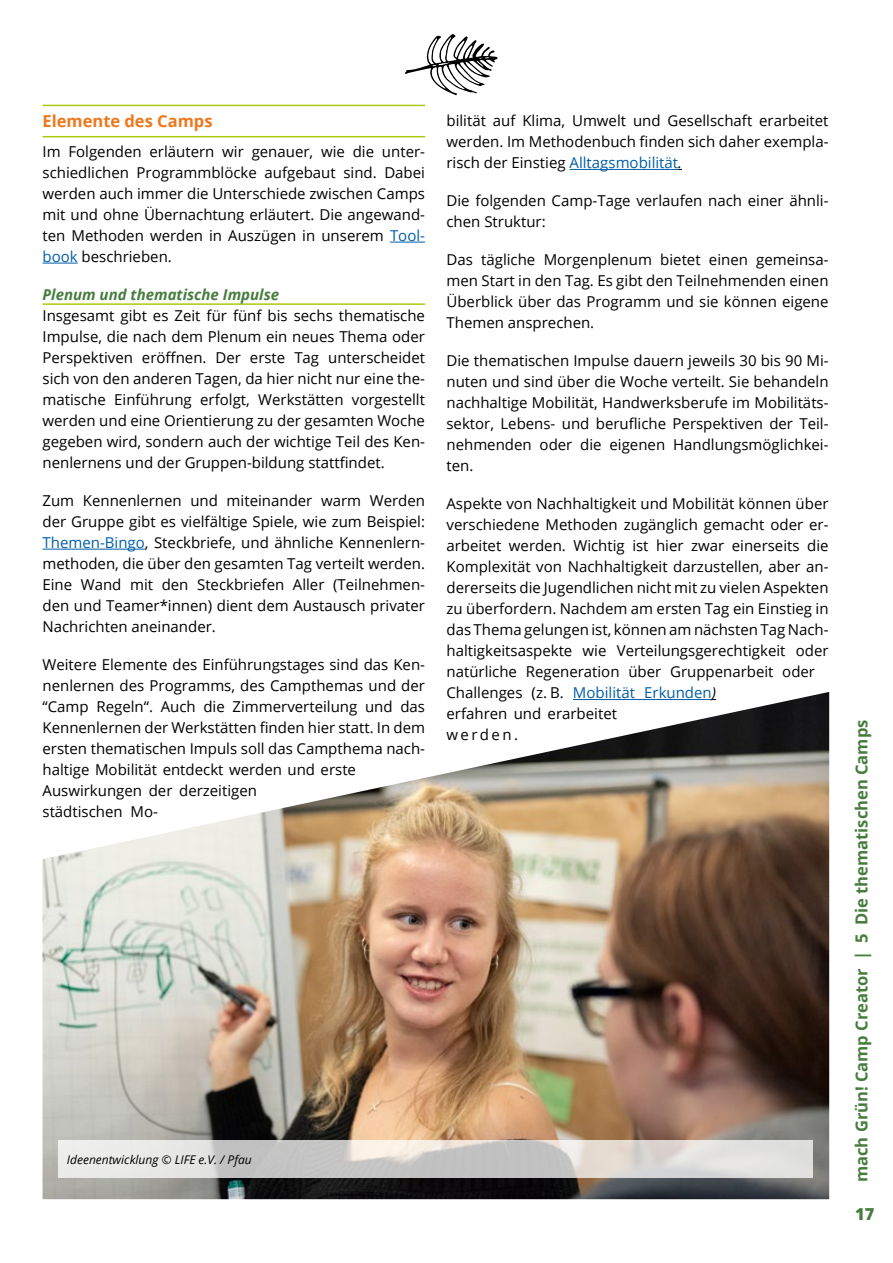
<style>
.page{position:relative;width:893px;height:1263px;background:#fff}
.page>*{position:absolute;margin:0;border:0;box-sizing:border-box;transform-origin:0 0}
.t1{font:700 16.5px "Open Sans";color:#467d3d}
.t2{font:700 16.5px "Open Sans";color:#ee771b}
.t3{font:800 16.5px "Open Sans";color:#467d3d}
.t4{font:15px/21px "Open Sans";color:#000;text-align:justify}
.t5{font:italic 700 15px "Open Sans";color:#467d3d}
.t6{font:italic 12px "Open Sans";color:#000}
.s1{color:#005da9}
.s2{font-style:italic}
</style>
<div class="page">
<hr style="left:43px;top:105px;width:382px;height:1px;background:#adc90e">
<hr style="left:43px;top:136px;width:382px;height:1px;background:#adc90e">
<hr style="left:390px;top:242px;width:35px;height:1px;background:#005da9">
<hr style="left:43px;top:263px;width:35px;height:1px;background:#005da9">
<hr style="left:43px;top:303px;width:382px;height:2px;background:#adc90e">
<hr style="left:43px;top:549px;width:102px;height:1px;background:#005da9">
<hr style="left:570px;top:169px;width:108px;height:1px;background:#005da9">
<img style="left:43px;top:692px;width:786px;height:507px">
<svg style="left:405px;top:34px;width:93px;height:61px"></svg>
<svg style="left:58px;top:1141px;width:755px;height:37px;background:#d7d5d3"></svg>
<p class="t2" style="left:43px;top:110px;width:172px">Elemente des Camps</p>
<p class="t4" style="left:43px;top:141px;width:384px">Im Folgenden erläutern wir genauer, wie die unter&shy;schiedlichen Programmblöcke aufgebaut sind. Dabei werden auch immer die Unterschiede zwischen Camps mit und ohne Übernachtung erläutert. Die angewand&shy;ten Methoden werden in Auszügen in unserem <span class="s1">Tool&shy;book</span> beschrieben.</p>
<p class="t5" style="left:43px;top:284px;width:238px">Plenum und thematische Impulse</p>
<p class="t4" style="left:43px;top:305px;width:384px">Insgesamt gibt es Zeit für fünf bis sechs thematische Impulse, die nach dem Plenum ein neues Thema oder Perspektiven eröffnen. Der erste Tag unterscheidet sich von den anderen Tagen, da hier nicht nur eine the&shy;matische Einführung erfolgt, Werkstätten vorgestellt werden und eine Orientierung zu der gesamten Woche gegeben wird, sondern auch der wichtige Teil des Ken&shy;nenlernens und der Gruppen-bildung stattfindet.</p>
<p class="t4" style="left:43px;top:490px;width:384px;text-align:left">Zum Kennenlernen und miteinander warm Werden der Gruppe gibt es vielfältige Spiele, wie zum Beispiel:<br><span class="s1">Themen-Bingo</span>, Steckbriefe, und ähnliche Kennenlern&shy;methoden, die über den gesamten Tag verteilt werden.<br>Eine Wand mit den Steckbriefen Aller (Teilnehmen&shy;den und Teamer*innen) dient dem Austausch privater Nachrichten aneinander.</p>
<p class="t4" style="left:43px;top:654px;width:384px;text-align:left">Weitere Elemente des Einführungstages sind das Ken&shy;nenlernen des Programms, des Campthemas und der “Camp Regeln“. Auch die Zimmerverteilung und das Kennenlernen der Werkstätten finden hier statt. In dem ersten thematischen Impuls soll das Campthema nach&shy;haltige Mobilität entdeckt werden und erste Auswirkungen der derzeitigen<br>städtischen Mo-</p>
<p class="t4" style="left:446px;top:110px;width:384px">bilität auf Klima, Umwelt und Gesellschaft erarbeitet werden. Im Methodenbuch finden sich daher exempla&shy;risch der Einstieg <span class="s1">Alltagsmobilität</span><span class="s2">.</span></p>
<p class="t4" style="left:446px;top:190px;width:384px">Die folgenden Camp-Tage verlaufen nach einer ähnli&shy;chen Struktur:</p>
<p class="t4" style="left:446px;top:249px;width:384px">Das tägliche Morgenplenum bietet einen gemeinsa&shy;men Start in den Tag. Es gibt den Teilnehmenden einen Überblick über das Programm und sie können eigene Themen ansprechen.</p>
<p class="t4" style="left:446px;top:350px;width:384px">Die thematischen Impulse dauern jeweils 30 bis 90 Mi&shy;nuten und sind über die Woche verteilt. Sie behandeln nachhaltige Mobilität, Handwerksberufe im Mobilitäts&shy;sektor, Lebens- und berufliche Perspektiven der Teil&shy;nehmenden oder die eigenen Handlungsmöglichkei&shy;ten.</p>
<p class="t4" style="left:446px;top:493px;width:384px;text-align:left">Aspekte von Nachhaltigkeit und Mobilität können über verschiedene Methoden zugänglich gemacht oder er&shy;arbeitet werden. Wichtig ist hier zwar einerseits die Komplexität von Nachhaltigkeit darzustellen, aber an&shy;dererseits die Jugendlichen nicht mit zu vielen Aspekten zu überfordern. Nachdem am ersten Tag ein Einstieg in das Thema gelungen ist, können am nächsten Tag Nach&shy;haltigkeitsaspekte wie Verteilungsgerechtigkeit oder natürliche Regeneration über Gruppenarbeit oder Challenges (z. B. <span class="s1">Mobilität Erkunden</span><span class="s2">)<br></span>erfahren und erarbeitet<br>werden.</p>
<p class="t6" style="left:67px;top:1151px;width:186px">Ideenentwicklung © LIFE e.V. / Pfau</p>
<p class="t1" style="left:850px;top:1182px;width:464px;rotate:-90deg">mach Grün! Camp Creator | 5 Die thematischen Camps</p>
<p class="t3" style="left:855px;top:1202px;width:21px">17</p>
</div>
